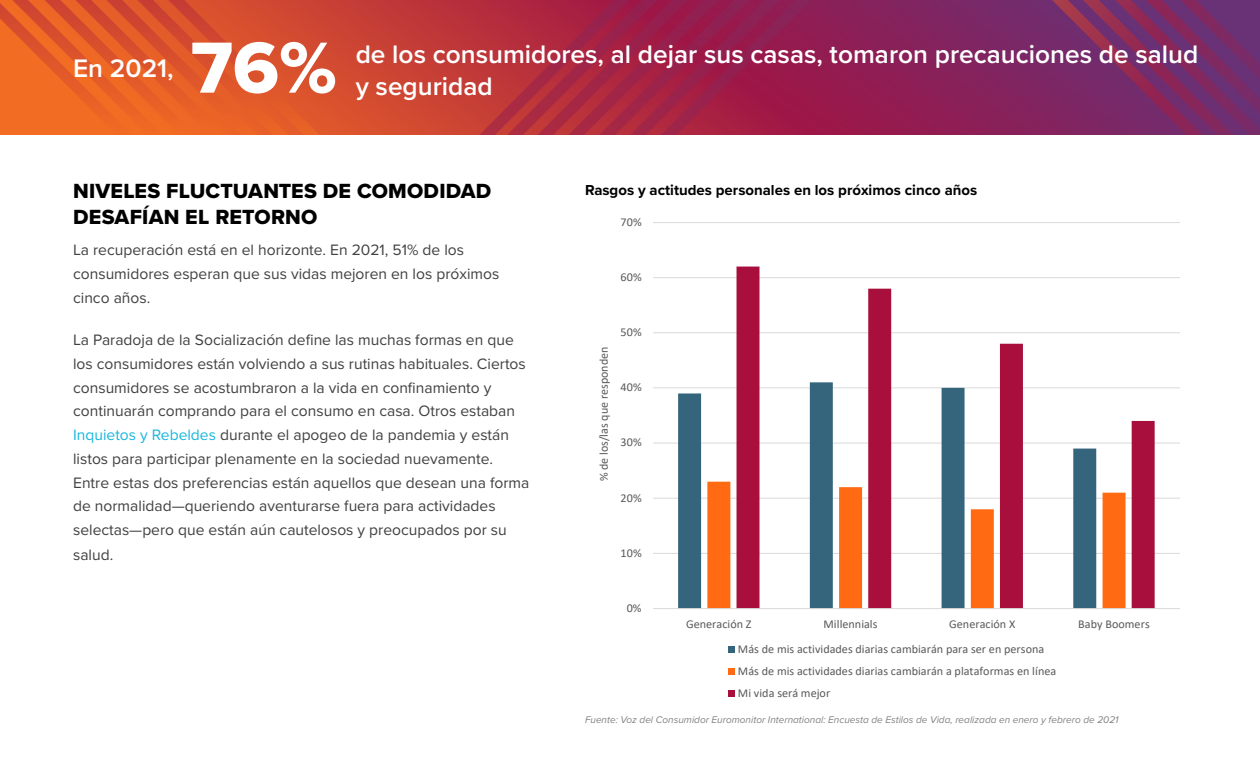
<style>
.page{position:relative;width:1260px;height:765px;background:#fff}
.page>*{position:absolute;margin:0;border:0;box-sizing:border-box;transform-origin:0 0}
.t1{font:75px "Proxima Nova Extrabld";color:#fff}
.t2{font:600 26.25px/32.5px "Proxima Nova";color:#fff}
.t3{font:21.25px/26.2px "Proxima Nova Extrabld";letter-spacing:.01em;color:#000}
.t4{font:15.62px/23.9px "Proxima Nova";color:#414042}
.t5{font:700 15px "Proxima Nova";color:#000}
.t6{font:12.12px "Calibri";letter-spacing:.005em;color:#595959}
.t7{font:12px/21.8px "Calibri";color:#595959}
.t8{font:italic 10px "Proxima Nova";color:#828282}
.s1{color:#1ab7df}
</style>
<div class="page">
<svg style="left:1031px;top:0;width:229px;height:135px;background:#792b67"></svg>
<svg style="left:320px;top:0;width:711px;height:135px;background:#a42947"></svg>
<svg style="left:288px;top:0;width:32px;height:135px;background:#d74f2e"></svg>
<svg style="left:257px;top:0;width:31px;height:135px;background:#db532c"></svg>
<svg style="left:0;top:0;width:257px;height:135px;background:#e45d28"></svg>
<hr style="left:653px;top:553px;width:526px;height:1px;background:#d9d9d9">
<hr style="left:653px;top:498px;width:526px;height:1px;background:#d9d9d9">
<hr style="left:653px;top:443px;width:526px;height:1px;background:#d9d9d9">
<hr style="left:653px;top:387px;width:526px;height:1px;background:#d9d9d9">
<hr style="left:653px;top:332px;width:526px;height:1px;background:#d9d9d9">
<hr style="left:653px;top:277px;width:526px;height:1px;background:#d9d9d9">
<hr style="left:653px;top:222px;width:526px;height:1px;background:#d9d9d9">
<svg style="left:678px;top:382px;width:59px;height:226px"></svg>
<svg style="left:707px;top:482px;width:30px;height:126px;fill:#ff6a13"></svg>
<svg style="left:737px;top:267px;width:418px;height:341px"></svg>
<hr style="left:653px;top:608px;width:526px;height:1px;background:#d9d9d9">
<div style="left:728px;top:646px;width:7px;height:7px;background:#35647d"></div>
<div style="left:728px;top:668px;width:7px;height:7px;background:#ff6a13"></div>
<div style="left:728px;top:690px;width:7px;height:7px;background:#a80f3d"></div>
<h2 class="t2" style="left:73px;top:51px;width:102px">En 2021,</h2>
<h1 class="t1" style="left:191px;top:12px;width:148px">76%</h1>
<h2 class="t2" style="left:356px;top:37px;width:844px">de los consumidores, al dejar sus casas, tomaron precauciones de salud y seguridad</h2>
<h3 class="t3" style="left:73px;top:177px;width:420px">NIVELES FLUCTUANTES DE COMODIDAD<br>DESAFÍAN EL RETORNO</h3>
<p class="t4" style="left:73px;top:237px;width:428px">La recuperación está en el horizonte. En 2021, 51% de los consumidores esperan que sus vidas mejoren en los próximos cinco años.</p>
<p class="t4" style="left:73px;top:327px;width:458px">La Paradoja de la Socialización define las muchas formas en que los consumidores están volviendo a sus rutinas habituales. Ciertos consumidores se acostumbraron a la vida en confinamiento y continuarán comprando para el consumo en casa. Otros estaban <span class="s1">Inquietos y Rebeldes</span> durante el apogeo de la pandemia y están listos para participar plenamente en la sociedad nuevamente.<br>Entre estas dos preferencias están aquellos que desean una forma de normalidad—queriendo aventurarse fuera para actividades selectas—pero que están aún cautelosos y preocupados por su salud.</p>
<p class="t5" style="left:585px;top:179px;width:394px">Rasgos y actitudes personales en los próximos cinco años</p>
<p class="t7" style="left:621px;top:211px;width:23px">70%</p>
<p class="t7" style="left:621px;top:266px;width:23px">60%</p>
<p class="t6" style="left:595px;top:481px;width:136px;rotate:-90deg">% de los/las que responden</p>
<p class="t7" style="left:621px;top:321px;width:23px">50%</p>
<p class="t7" style="left:621px;top:376px;width:23px">40%</p>
<p class="t7" style="left:621px;top:431px;width:23px">30%</p>
<p class="t7" style="left:621px;top:486px;width:23px">20%</p>
<p class="t7" style="left:621px;top:542px;width:23px">10%</p>
<p class="t7" style="left:627px;top:597px;width:16px">0%</p>
<p class="t7" style="left:686px;top:612px;width:67px">Generación Z</p>
<p class="t7" style="left:824px;top:612px;width:55px">Millennials</p>
<p class="t7" style="left:949px;top:612px;width:68px">Generación X</p>
<p class="t7" style="left:1078px;top:612px;width:73px">Baby Boomers</p>
<p class="t7" style="left:738px;top:638px;width:320px">Más de mis actividades diarias cambiarán para ser en persona<br>Más de mis actividades diarias cambiarán a plataformas en línea<br>Mi vida será mejor</p>
<p class="t8" style="left:585px;top:712px;width:535px">Fuente: Voz del Consumidor Euromonitor International: Encuesta de Estilos de Vida, realizada en enero y febrero de 2021</p>
</div>
